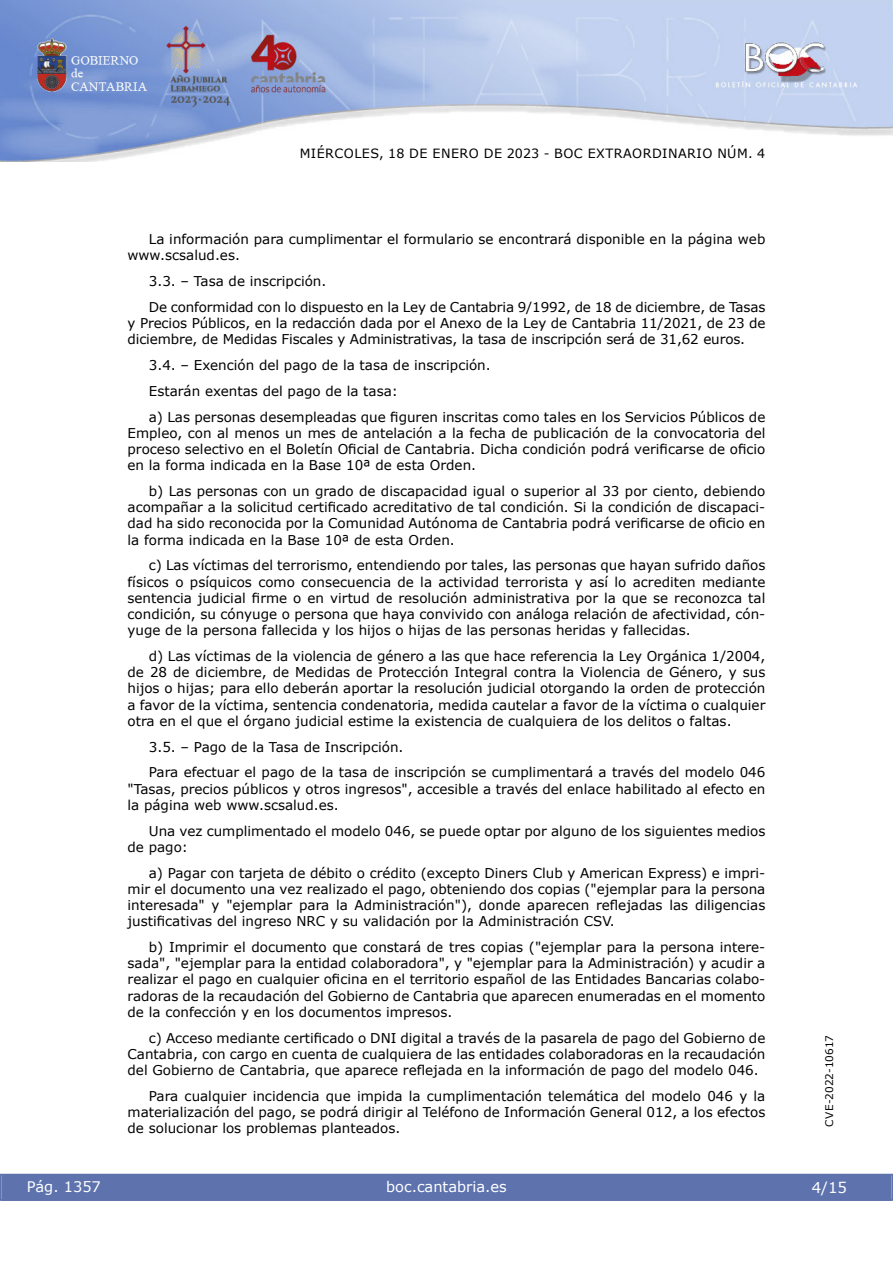
<style>
.page{position:relative;width:893px;height:1263px;background:#fff}
.page>*{position:absolute;margin:0;border:0;box-sizing:border-box;transform-origin:0 0}
.t1{font:15px "Verdana 2";color:#fff}
.t2{font:14.55px "Verdana 2";color:#fff}
.inicio_de_parrafo{font:13.5px/16.2px "Verdana";color:#000;text-align:justify}
.inicio_de_parrafo-2{font:13.5px/16.2px "Verdana 2";color:#000;text-align:justify}
.t3{font:12.75px "Verdana 2";letter-spacing:.035em;color:#000}
.t4{font:10.5px "Verdana 2";color:#000}
.s1{font-family:"Verdana"}
.s2{font-family:"Verdana 2"}
</style>
<div class="page">
<img style="left:0;top:0;width:893px;height:161px">
<div style="left:1px;top:1174px;width:890px;height:27px;background:#5e73ae"></div>
<p class="t3" style="left:300px;top:144px;width:467px">MIÉRCOLES, 18 DE ENERO DE 2023 - BOC EXTRAORDINARIO NÚM. 4</p>
<p class="inicio_de_parrafo-2" style="left:128px;top:231px;width:639px;text-indent:21px">La información para cumplimentar el formulario se encontrará disponible en la página web www.scsalud.es.</p>
<p class="inicio_de_parrafo" style="left:149px;top:273px;width:179px">3.3. ‒ Tasa de inscripción.</p>
<p class="inicio_de_parrafo-2" style="left:128px;top:299px;width:639px;text-indent:21px"><span class="s1">De conformidad con lo dispuesto en la Ley de Cantabria 9/1992, de 18 de diciembre, de Tasas </span>y Precios Públicos, en la redacción dada por el Anexo de la Ley de Cantabria 11/2021, de 23 de diciembre, de Medidas Fiscales y Administrativas, la tasa de inscripción será de 31,62 euros.</p>
<p class="inicio_de_parrafo" style="left:149px;top:357px;width:343px">3.4. ‒ Exención del pago de la tasa de inscripción.</p>
<p class="inicio_de_parrafo-2" style="left:149px;top:383px;width:251px">Estarán exentas del pago de la tasa:</p>
<p class="inicio_de_parrafo" style="left:128px;top:408px;width:639px;text-indent:21px">a) Las personas desempleadas que figuren inscritas como tales en los Servicios Públicos de <span class="s2">Empleo, con al menos un mes de antelación a la fecha de publicación de la convocatoria del </span>proceso selectivo en el Boletín Oficial de Cantabria. Dicha condición podrá verificarse de oficio <span class="s2">en la forma indicada en la Base 10ª de esta Orden.</span></p>
<p class="inicio_de_parrafo" style="left:128px;top:483px;width:639px;text-indent:21px"><span class="s2">b) Las personas con un grado de discapacidad igual o superior al 33 por ciento, debiendo </span>acompañar a la solicitud certificado acreditativo de tal condición. Si la condición de discapaci&shy;dad ha sido reconocida por la Comunidad Autónoma de Cantabria podrá verificarse de oficio en <span class="s2">la forma indicada en la Base 10ª de esta Orden.</span></p>
<p class="inicio_de_parrafo-2" style="left:128px;top:557px;width:639px;text-indent:21px">c) Las víctimas del terrorismo, entendiendo por tales, las personas que hayan sufrido daños físicos o psíquicos como consecuencia de la actividad terrorista y así lo acrediten mediante <span class="s1">sentencia judicial firme o en virtud de resolución administrativa por la que se reconozca tal </span>condición, su cónyuge o persona que haya convivido con análoga relación de afectividad, cón&shy;<span class="s1">yuge de la persona fallecida y los hijos o hijas de las personas heridas y fallecidas.</span></p>
<p class="inicio_de_parrafo" style="left:128px;top:648px;width:639px;text-indent:21px"><span class="s2">d) Las víctimas de la violencia de género a las que hace referencia la Ley Orgánica 1/2004, </span>de 28 de diciembre, de Medidas de Protección Integral contra la Violencia de Género, y sus hijos o hijas; para ello deberán aportar la resolución judicial otorgando la orden de protección <span class="s2">a favor de la víctima, sentencia condenatoria, medida cautelar a favor de la víctima o cualquier </span>otra en el que el órgano judicial estime la existencia de cualquiera de los delitos o faltas.</p>
<p class="inicio_de_parrafo" style="left:149px;top:738px;width:256px">3.5. ‒ Pago de la Tasa de Inscripción.</p>
<p class="inicio_de_parrafo-2" style="left:128px;top:764px;width:639px;text-indent:21px">Para efectuar el pago de la tasa de inscripción se cumplimentará a través del modelo 046 "Tasas, precios públicos y otros ingresos", accesible a través del enlace habilitado al efecto en la página web www.scsalud.es.</p>
<p class="inicio_de_parrafo-2" style="left:128px;top:822px;width:639px;text-indent:21px">Una vez cumplimentado el modelo 046, se puede optar por alguno de los siguientes medios de pago:</p>
<p class="inicio_de_parrafo" style="left:128px;top:864px;width:639px;text-indent:21px">a) Pagar con tarjeta de débito o crédito (excepto Diners Club y American Express) e impri&shy;mir el documento una vez realizado el pago, obteniendo dos copias ("ejemplar para la persona interesada" y "ejemplar para la Administración"), donde aparecen reflejadas las diligencias justificativas del ingreso NRC y su validación por la Administración CSV.</p>
<p class="inicio_de_parrafo" style="left:128px;top:939px;width:639px;text-indent:21px">b) Imprimir el documento que constará de tres copias ("ejemplar para la persona intere&shy;sada", "ejemplar para la entidad colaboradora", y "ejemplar para la Administración) y acudir a realizar el pago en cualquier oficina en el territorio español de las Entidades Bancarias colabo&shy;<span class="s2">radoras de la recaudación del Gobierno de Cantabria que aparecen enumeradas en el momento de la confección y en los documentos impresos.</span></p>
<p class="inicio_de_parrafo" style="left:128px;top:1029px;width:639px;text-indent:21px">c) Acceso mediante certificado o DNI digital a través de la pasarela de pago del Gobierno de <span class="s2">Cantabria, con cargo en cuenta de cualquiera de las entidades colaboradoras en la recaudación </span>del Gobierno de Cantabria, que aparece reflejada en la información de pago del modelo 046.</p>
<p class="inicio_de_parrafo-2" style="left:128px;top:1087px;width:639px;text-indent:21px">Para cualquier incidencia que impida la cumplimentación telemática del modelo 046 y la materialización del pago, se podrá dirigir al Teléfono de Información General 012, a los efectos de solucionar los problemas planteados.</p>
<p class="t2" style="left:27px;top:1177px;width:76px">Pág. 1357</p>
<p class="t2" style="left:386px;top:1177px;width:122px">boc.cantabria.es</p>
<p class="t4" style="left:822px;top:1126px;width:93px;rotate:-90deg">CVE-2022-10617</p>
<p class="t1" style="left:812px;top:1177px;width:37px">4/15</p>
</div>
